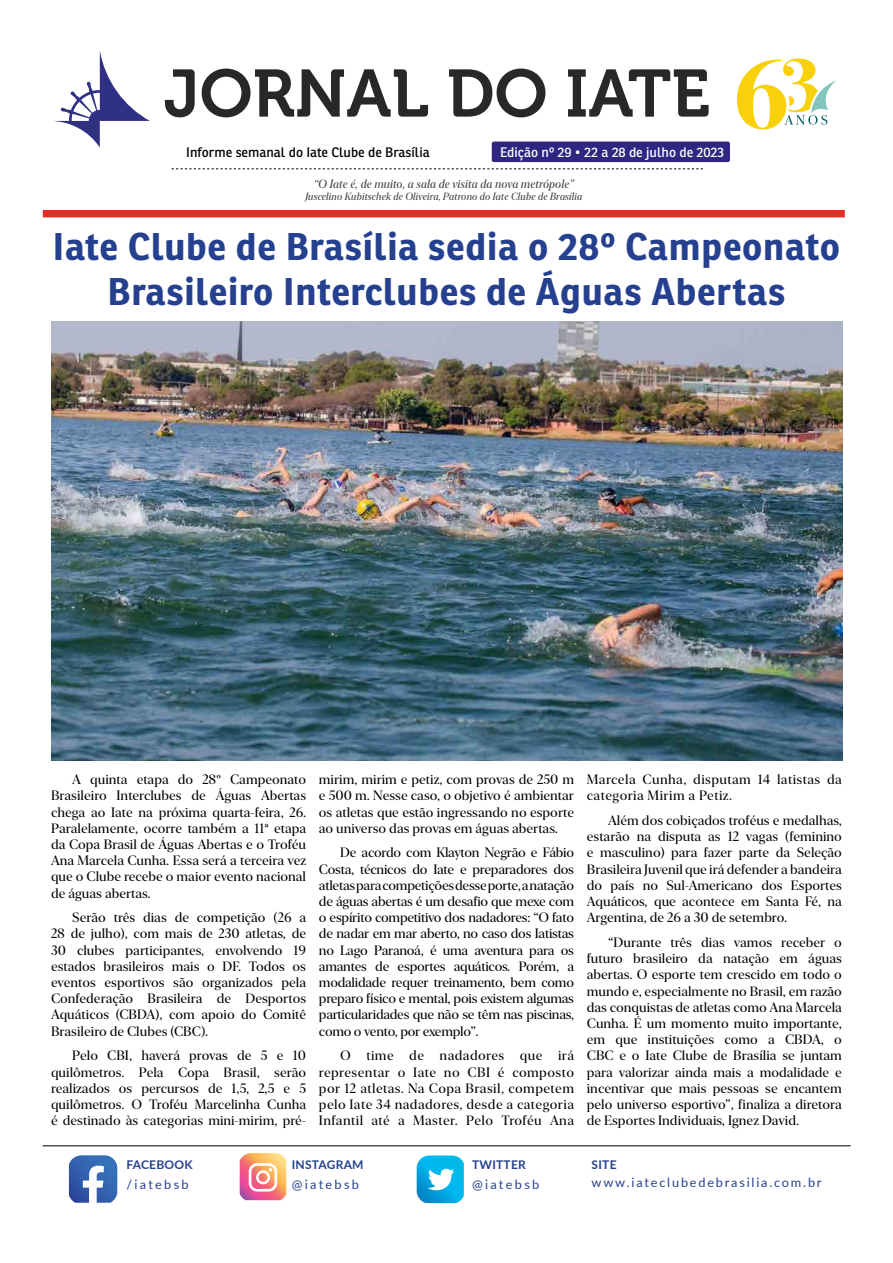
<style>
.page{position:relative;width:893px;height:1263px;background:#fff}
.page>*{position:absolute;margin:0;border:0;box-sizing:border-box;transform-origin:0 0}
.t1{font:700 37.5px/45px "Ronnia";letter-spacing:.02em;color:#25408f;text-align:center}
.t2{font:13.5px/16.2px "New York Extra Large";color:#000;text-align:justify}
.t3{font:13.5px/16.2px "New York Extra Large";letter-spacing:.03em;color:#000}
.t4{font:13.35px "Ronnia";color:#000}
.t5{font:13.35px "Ronnia";color:#fff}
.t6{font:12.75px "Lato";letter-spacing:.14em;color:#25408f}
.t7{font:12.75px "Lato";letter-spacing:.18em;color:#25408f}
.t8{font:700 12px "Lato";letter-spacing:.02em;color:#25408f}
.t9{font:italic 11.85px "New York Extra Large";color:#414042}
.t10{font:italic 10.5px "New York Extra Large";color:#414042}
</style>
<div class="page">
<svg style="left:165px;top:69px;width:544px;height:48px"></svg>
<svg style="left:53px;top:51px;width:97px;height:97px"></svg>
<svg style="left:172px;top:169px;width:531px;height:1px"></svg>
<div style="left:492px;top:142px;width:238px;height:20px;background:#302682;border-radius:2px"></div>
<div style="left:43px;top:210px;width:802px;height:7px;background:#e22e27"></div>
<hr style="left:43px;top:1145px;width:808px;height:1px;background:#000">
<svg style="left:69px;top:1155px;width:48px;height:48px"></svg>
<svg style="left:240px;top:1153px;width:46px;height:47px;background:#f39e8f"></svg>
<svg style="left:417px;top:1155px;width:47px;height:48px"></svg>
<svg style="left:737px;top:58px;width:99px;height:71px"></svg>
<img style="left:51px;top:321px;width:791px;height:440px">
<p class="t4" style="left:186px;top:144px;width:245px">Informe semanal do Iate Clube de Brasília</p>
<p class="t5" style="left:500px;top:144px;width:226px">Edição nº 29 • 22 a 28 de julho de 2023</p>
<p class="t9" style="left:313px;top:177px;width:262px">“O Iate é, de muito, a sala de visita da nova metrópole”</p>
<p class="t10" style="left:305px;top:190px;width:279px">Juscelino Kubitschek de Oliveira, Patrono do Iate Clube de Brasília</p>
<h1 class="t1" style="left:53px;top:224px;width:789px">Iate Clube de Brasília sedia o 28º Campeonato<br>Brasileiro Interclubes de Águas Abertas</h1>
<p class="t2" style="left:51px;top:771px;width:257px;text-indent:21px">A quinta etapa do 28º Campeonato Brasileiro Interclubes de Águas Abertas chega ao Iate na próxima quarta-feira, 26.<br>Paralelamente, ocorre também a 11ª etapa da Copa Brasil de Águas Abertas e o Troféu Ana Marcela Cunha. Essa será a terceira vez que o Clube recebe o maior evento nacional de águas abertas.</p>
<p class="t2" style="left:51px;top:909px;width:257px;text-indent:21px">Serão três dias de competição (26 a 28 de julho), com mais de 230 atletas, de 30 clubes participantes, envolvendo 19 estados brasileiros mais o DF. Todos os eventos esportivos são organizados pela Confederação Brasileira de Desportos Aquáticos (CBDA), com apoio do Comitê Brasileiro de Clubes (CBC).</p>
<p class="t2" style="left:51px;top:1047px;width:257px;text-indent:21px">Pelo CBI, haverá provas de 5 e 10 quilômetros. Pela Copa Brasil, serão realizados os percursos de 1,5, 2,5 e 5 quilômetros. O Troféu Marcelinha Cunha é destinado às categorias mini-mirim, pré-</p>
<p class="t2" style="left:319px;top:771px;width:257px">mirim, mirim e petiz, com provas de 250 m e 500 m. Nesse caso, o objetivo é ambientar os atletas que estão ingressando no esporte ao universo das provas em águas abertas.</p>
<p class="t2" style="left:319px;top:845px;width:257px;text-indent:21px">De acordo com Klayton Negrão e Fábio Costa, técnicos do Iate e preparadores dos atletas para competições desse porte, a natação de águas abertas é um desafio que mexe com o espírito competitivo dos nadadores: “O fato de nadar em mar aberto, no caso dos Iatistas no Lago Paranoá, é uma aventura para os amantes de esportes aquáticos. Porém, a modalidade requer treinamento, bem como preparo físico e mental, pois existem algumas particularidades que não se têm nas piscinas, como o vento, por exemplo”.</p>
<p class="t2" style="left:319px;top:1047px;width:257px;text-indent:21px">O time de nadadores que irá representar o Iate no CBI é composto por 12 atletas. Na Copa Brasil, competem pelo Iate 34 nadadores, desde a categoria Infantil até a Master. Pelo Troféu Ana</p>
<p class="t3" style="left:587px;top:771px;width:257px">Marcela Cunha, disputam 14 latistas da categoria Mirim a Petiz.</p>
<p class="t2" style="left:587px;top:812px;width:257px;text-indent:21px">Além dos cobiçados troféus e medalhas, estarão na disputa as 12 vagas (feminino e masculino) para fazer parte da Seleção Brasileira Juvenil que irá defender a bandeira do país no Sul-Americano dos Esportes Aquáticos, que acontece em Santa Fé, na Argentina, de 26 a 30 de setembro.</p>
<p class="t2" style="left:587px;top:934px;width:257px;text-indent:21px">“Durante três dias vamos receber o futuro brasileiro da natação em águas abertas. O esporte tem crescido em todo o mundo e, especialmente no Brasil, em razão das conquistas de atletas como Ana Marcela Cunha. É um momento muito importante, em que instituições como a CBDA, o CBC e o Iate Clube de Brasília se juntam para valorizar ainda mais a modalidade e incentivar que mais pessoas se encantem pelo universo esportivo”, finaliza a diretora de Esportes Individuais, Ignez David.</p>
<p class="t8" style="left:126px;top:1156px;width:68px">FACEBOOK</p>
<p class="t8" style="left:292px;top:1156px;width:73px">INSTAGRAM</p>
<p class="t8" style="left:472px;top:1156px;width:55px">TWITTER</p>
<p class="t7" style="left:292px;top:1175px;width:69px">@iatebsb</p>
<p class="t7" style="left:472px;top:1175px;width:69px">@iatebsb</p>
<p class="t7" style="left:126px;top:1175px;width:64px">/iatebsb</p>
<p class="t8" style="left:592px;top:1156px;width:26px">SITE</p>
<p class="t6" style="left:592px;top:1173px;width:231px">www.iateclubedebrasilia.com.br</p>
</div>
